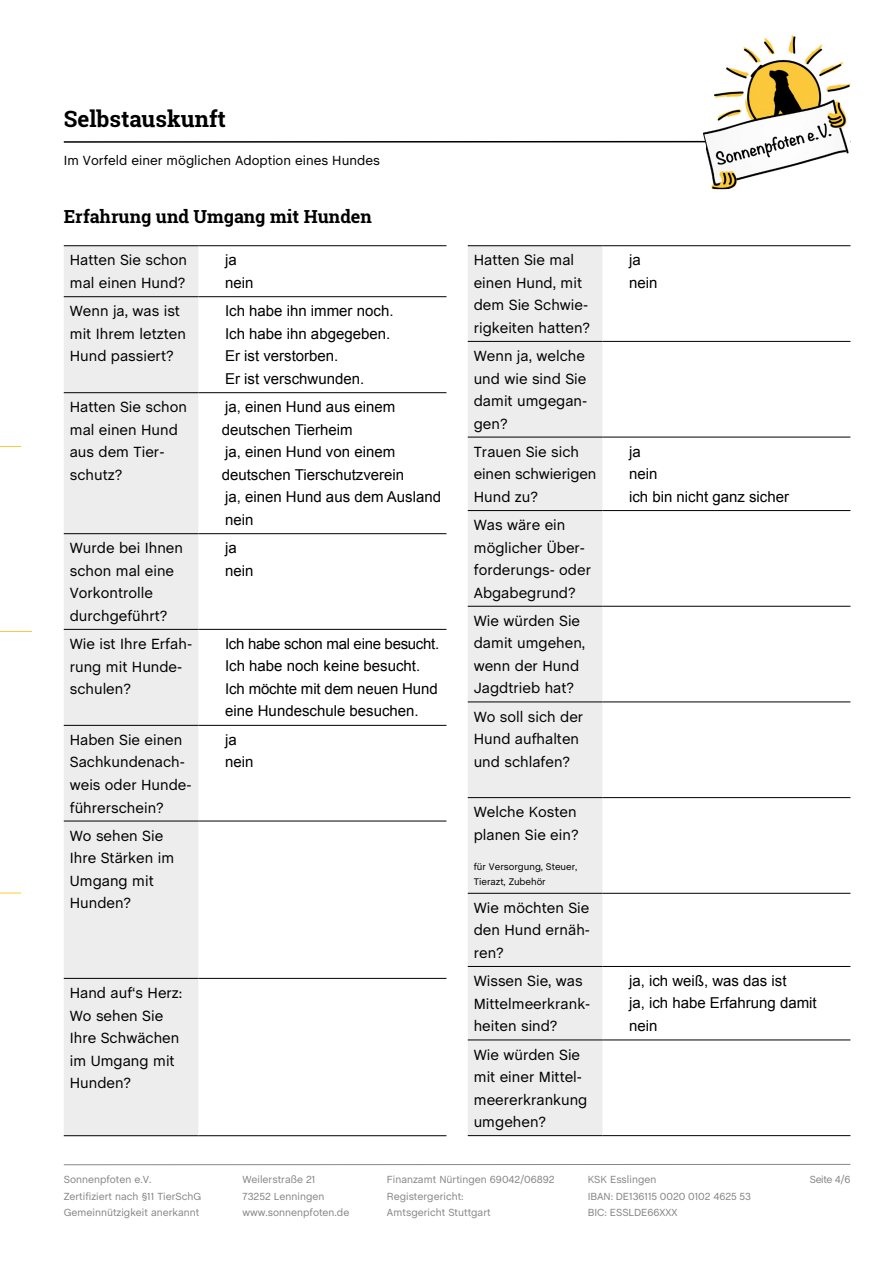
<style>
.page{position:relative;width:893px;height:1263px;background:#fff}
.page>*{position:absolute;margin:0;border:0;box-sizing:border-box;transform-origin:0 0}
.t1{font:700 22.5px "Roboto Slab";color:#000}
.t2{font:700 18px "Roboto Slab";color:#000}
.t3{font:15px/22.5px "Chalet";color:#000}
.t4{font:15px/22.5px "Arial";color:#000}
.t5{font:13.5px "Chalet";color:#000}
.t6{font:10.5px/16.5px "Chalet";color:#878787}
.t7{font:9.75px/15px "Chalet";color:#000}
</style>
<div class="page">
<hr style="left:64px;top:1164px;width:786px;height:1px;background:#878787">
<hr style="left:64px;top:141px;width:786px;height:2px;background:#000">
<img style="left:703px;top:35px;width:147px;height:154px">
<svg style="left:0;top:446px;width:21px;height:1px"></svg>
<hr style="left:0;top:631px;width:32px;height:1px;background:#fcc93c">
<svg style="left:0;top:893px;width:21px;height:1px"></svg>
<div style="left:64px;top:246px;width:134px;height:889px;background:#ededed"></div>
<hr style="left:64px;top:245px;width:134px;height:1px;background:#000">
<hr style="left:198px;top:245px;width:248px;height:1px;background:#000">
<hr style="left:64px;top:296px;width:134px;height:1px;background:#000">
<hr style="left:198px;top:296px;width:248px;height:1px;background:#000">
<hr style="left:64px;top:392px;width:134px;height:1px;background:#000">
<hr style="left:198px;top:392px;width:248px;height:1px;background:#000">
<hr style="left:64px;top:533px;width:134px;height:1px;background:#000">
<hr style="left:198px;top:533px;width:248px;height:1px;background:#000">
<hr style="left:64px;top:629px;width:134px;height:1px;background:#000">
<hr style="left:198px;top:629px;width:248px;height:1px;background:#000">
<hr style="left:64px;top:725px;width:134px;height:1px;background:#000">
<hr style="left:198px;top:725px;width:248px;height:1px;background:#000">
<hr style="left:64px;top:821px;width:134px;height:1px;background:#000">
<hr style="left:198px;top:821px;width:248px;height:1px;background:#000">
<hr style="left:64px;top:978px;width:134px;height:1px;background:#000">
<hr style="left:198px;top:978px;width:248px;height:1px;background:#000">
<hr style="left:64px;top:1135px;width:134px;height:1px;background:#000">
<hr style="left:198px;top:1135px;width:248px;height:1px;background:#000">
<div style="left:468px;top:246px;width:134px;height:889px;background:#ededed"></div>
<hr style="left:468px;top:245px;width:134px;height:1px;background:#000">
<hr style="left:602px;top:245px;width:248px;height:1px;background:#000">
<hr style="left:468px;top:341px;width:134px;height:1px;background:#000">
<hr style="left:602px;top:341px;width:248px;height:1px;background:#000">
<hr style="left:468px;top:437px;width:134px;height:1px;background:#000">
<hr style="left:602px;top:437px;width:248px;height:1px;background:#000">
<hr style="left:468px;top:510px;width:134px;height:1px;background:#000">
<hr style="left:602px;top:510px;width:248px;height:1px;background:#000">
<hr style="left:468px;top:606px;width:134px;height:1px;background:#000">
<hr style="left:602px;top:606px;width:248px;height:1px;background:#000">
<hr style="left:468px;top:702px;width:134px;height:1px;background:#000">
<hr style="left:602px;top:702px;width:248px;height:1px;background:#000">
<hr style="left:468px;top:797px;width:134px;height:1px;background:#000">
<hr style="left:602px;top:797px;width:248px;height:1px;background:#000">
<hr style="left:468px;top:893px;width:134px;height:1px;background:#000">
<hr style="left:602px;top:893px;width:248px;height:1px;background:#000">
<hr style="left:468px;top:966px;width:134px;height:1px;background:#000">
<hr style="left:602px;top:966px;width:248px;height:1px;background:#000">
<hr style="left:468px;top:1040px;width:134px;height:1px;background:#000">
<hr style="left:602px;top:1040px;width:248px;height:1px;background:#000">
<hr style="left:468px;top:1135px;width:134px;height:1px;background:#000">
<hr style="left:602px;top:1135px;width:248px;height:1px;background:#000">
<h1 class="t1" style="left:64px;top:104px;width:164px">Selbstauskunft</h1>
<p class="t5" style="left:64px;top:152px;width:318px">Im Vorfeld einer möglichen Adoption eines Hundes</p>
<p class="t2" style="left:64px;top:205px;width:310px">Erfahrung und Umgang mit Hunden</p>
<p class="t3" style="left:70px;top:249px;width:119px">Hatten Sie schon mal einen Hund?</p>
<p class="t4" style="left:225px;top:249px;width:30px">ja nein</p>
<p class="t3" style="left:70px;top:300px;width:118px">Wenn ja, was ist mit Ihrem letzten<br>Hund passiert?</p>
<p class="t4" style="left:225px;top:300px;width:170px">Ich habe ihn immer noch.<br>Ich habe ihn abgegeben.<br>Er ist verstorben.<br>Er ist verschwunden.</p>
<p class="t3" style="left:70px;top:396px;width:119px">Hatten Sie schon mal einen Hund aus dem Tier&shy;schutz?</p>
<p class="t4" style="left:222px;top:396px;width:221px">ja, einen Hund aus einem deutschen Tierheim<br>ja, einen Hund von einem deutschen Tierschutzverein<br>ja, einen Hund aus dem Ausland nein</p>
<p class="t3" style="left:70px;top:537px;width:115px">Wurde bei Ihnen schon mal eine<br>Vorkontrolle durchgeführt?</p>
<p class="t4" style="left:225px;top:537px;width:30px">ja nein</p>
<p class="t3" style="left:70px;top:632px;width:124px">Wie ist Ihre Erfah&shy;rung mit Hunde&shy;schulen?</p>
<p class="t4" style="left:225px;top:632px;width:216px">Ich habe schon mal eine besucht.<br>Ich habe noch keine besucht.<br>Ich möchte mit dem neuen Hund eine Hundeschule besuchen.</p>
<p class="t3" style="left:70px;top:728px;width:123px">Haben Sie einen<br>Sachkundenach&shy;weis oder Hunde&shy;führerschein?</p>
<p class="t4" style="left:225px;top:728px;width:30px">ja nein</p>
<p class="t3" style="left:70px;top:824px;width:106px">Wo sehen Sie<br>Ihre Stärken im<br>Umgang mit<br>Hunden?</p>
<p class="t3" style="left:70px;top:981px;width:114px">Hand auf‘s Herz:<br>Wo sehen Sie<br>Ihre Schwächen im Umgang mit<br>Hunden?</p>
<p class="t3" style="left:474px;top:249px;width:118px">Hatten Sie mal einen Hund, mit dem Sie Schwie&shy;rigkeiten hatten?</p>
<p class="t4" style="left:629px;top:249px;width:30px">ja nein</p>
<p class="t3" style="left:474px;top:344px;width:115px">Wenn ja, welche und wie sind Sie damit umgegan&shy;gen?</p>
<p class="t3" style="left:474px;top:440px;width:124px">Trauen Sie sich einen schwierigen<br>Hund zu?</p>
<p class="t4" style="left:629px;top:440px;width:162px">ja<br>nein<br>ich bin nicht ganz sicher</p>
<p class="t3" style="left:474px;top:514px;width:119px">Was wäre ein möglicher Über&shy;forderungs- oder<br>Abgabegrund?</p>
<p class="t3" style="left:474px;top:609px;width:113px">Wie würden Sie damit umgehen, wenn der Hund<br>Jagdtrieb hat?</p>
<p class="t3" style="left:474px;top:705px;width:111px">Wo soll sich der<br>Hund aufhalten und schlafen?</p>
<p class="t3" style="left:474px;top:801px;width:106px">Welche Kosten planen Sie ein?</p>
<p class="t7" style="left:474px;top:859px;width:105px">für Versorgung, Steuer,<br>Tierazt, Zubehör</p>
<p class="t3" style="left:474px;top:896px;width:118px;text-align:justify">Wie möchten Sie den Hund ernäh&shy;ren?</p>
<p class="t3" style="left:474px;top:969px;width:118px">Wissen Sie, was<br>Mittelmeerkrank&shy;heiten sind?</p>
<p class="t4" style="left:629px;top:969px;width:189px">ja, ich weiß, was das ist<br>ja, ich habe Erfahrung damit nein</p>
<p class="t3" style="left:474px;top:1043px;width:115px">Wie würden Sie mit einer Mittel&shy;meererkrankung umgehen?</p>
<p class="t6" style="left:64px;top:1171px;width:139px">Sonnenpfoten e.V.<br>Zertifiziert nach §11 TierSchG<br>Gemeinnützigkeit anerkannt</p>
<p class="t6" style="left:242px;top:1171px;width:108px">Weilerstraße 21<br>73252 Lenningen www.sonnenpfoten.de</p>
<p class="t6" style="left:387px;top:1171px;width:169px">Finanzamt Nürtingen 69042/06892<br>Registergericht:<br>Amtsgericht Stuttgart</p>
<p class="t6" style="left:588px;top:1171px;width:165px">KSK Esslingen<br>IBAN: DE136115 0020 0102 4625 53<br>BIC: ESSLDE66XXX</p>
<p class="t6" style="left:810px;top:1171px;width:42px">Seite 4/6</p>
</div>
